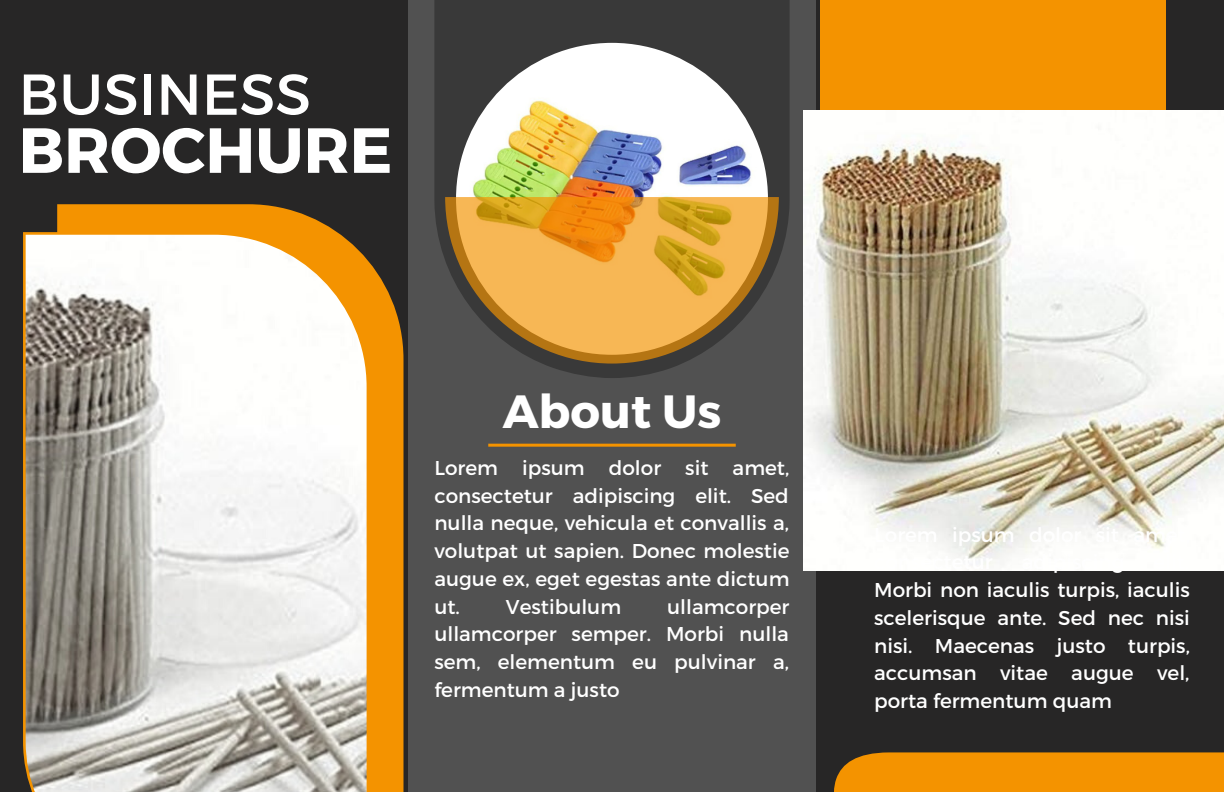
<style>
.page{position:relative;width:1224px;height:792px;background:#272626}
.page>*{position:absolute;margin:0;border:0;box-sizing:border-box;transform-origin:0 0}
.t1{font:700 63.6px "Montserrat";color:#fff}
.t2{font:57.5px "Montserrat";color:#fff}
.t3{font:700 46.6px "Montserrat";color:#fff}
.t4{font:20px/27.8px "Montserrat";color:#fff;text-align:justify}
</style>
<div class="page">
<div style="left:408px;top:0;width:408px;height:792px;background:#515151"></div>
<hr style="left:488px;top:444px;width:248px;height:3px;background:#f49300">
<svg style="left:434px;top:0;width:356px;height:378px;fill:#393939"></svg>
<img style="left:456px;top:43px;width:312px;height:312px;border-radius:50%">
<svg style="left:445px;top:197px;width:334px;height:166px;fill:#f6b251"></svg>
<div style="left:820px;top:0;width:346px;height:318px;background:#f49300"></div>
<div style="left:834px;top:752px;width:390px;height:40px;background:#f49300"></div>
<svg style="left:57px;top:204px;width:347px;height:588px;fill:#f49300"></svg>
<svg style="left:23px;top:232px;width:346px;height:560px"></svg>
<img style="left:804px;top:110px;width:420px;height:460px">
<h2 class="t2" style="left:19px;top:57px;width:294px">BUSINESS</h2>
<h1 class="t1" style="left:19px;top:109px;width:375px">BROCHURE</h1>
<h3 class="t3" style="left:503px;top:381px;width:220px">About Us</h3>
<p class="t4" style="left:434px;top:453px;width:357px">Lorem ipsum dolor sit amet, consectetur adipiscing elit. Sed nulla neque, vehicula et convallis a, volutpat ut sapien. Donec molestie augue ex, eget egestas ante dictum ut. Vestibulum</p>
<p class="t4" style="left:434px;top:592px;width:357px;text-indent:233px">ullamcorper ullamcorper semper. Morbi nulla sem, elementum eu pulvinar a, fermentum a justo</p>
<p class="t4" style="left:874px;top:575px;width:317px">Morbi non iaculis turpis, iaculis scelerisque ante. Sed nec nisi nisi. Maecenas justo turpis, accumsan vitae augue vel, porta fermentum quam</p>
</div>
